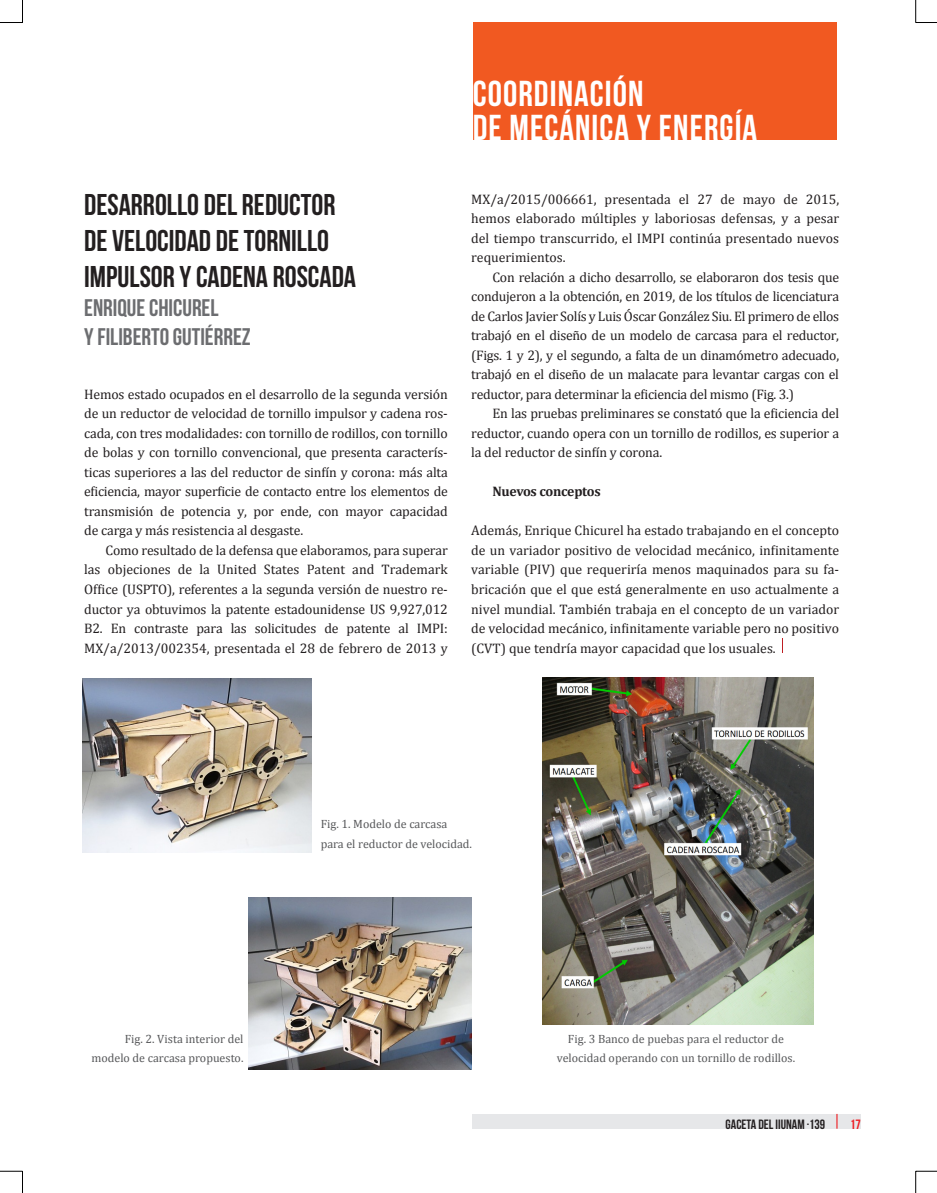
<style>
.page{position:relative;width:937px;height:1193px;background:#fff}
.page>*{position:absolute;margin:0;border:0;box-sizing:border-box;transform-origin:0 0}
.t1{font:700 36px/34.5px "Bebas Neue";letter-spacing:.03em;color:#fff}
.t2{font:700 30px/36px "Bebas Neue";color:#231f20}
.t3{font:700 24px "Bebas Neue";color:#6c6d70}
.Txt_Gaceta{font:13.8px/19.5px "Cambria";letter-spacing:-.01em;color:#231f20;text-align:justify}
.Txt_Gaceta-2{font:700 13.8px "Cambria";letter-spacing:-.02em;color:#231f20}
.t4{font:700 13.5px "Bebas Neue";color:#231f20}
.t5{font:700 13.5px "Bebas Neue";color:#ee1d23}
.Txt_Gaceta-3{font:12px/19.5px "Cambria";color:#57585a;text-align:right}
</style>
<div class="page">
<svg style="left:473px;top:1113px;width:388px;height:15px;background:#e7e8e9"></svg>
<div style="left:473px;top:22px;width:363px;height:117px;background:#f15921"></div>
<svg style="left:782px;top:638px;width:1px;height:14px"></svg>
<img style="left:82px;top:678px;width:230px;height:174px">
<img style="left:249px;top:897px;width:222px;height:172px">
<img style="left:542px;top:677px;width:271px;height:346px">
<svg style="left:0;top:0;width:23px;height:23px"></svg>
<svg style="left:0;top:1170px;width:23px;height:22px"></svg>
<svg style="left:915px;top:0;width:22px;height:23px"></svg>
<svg style="left:915px;top:1170px;width:22px;height:22px"></svg>
<p class="t2" style="left:84px;top:186px;width:273px">DESARROLLO DEL REDUCTOR<br>DE VELOCIDAD DE TORNILLO<br>IMPULSOR Y CADENA ROSCADA</p>
<p class="t3" style="left:84px;top:294px;width:136px">ENRIQUE CHICUREL</p>
<p class="t3" style="left:84px;top:323px;width:168px">Y FILIBERTO GUTIÉRREZ</p>
<p class="Txt_Gaceta" style="left:84px;top:384px;width:365px">Hemos estado ocupados en el desarrollo de la segunda versión de un reductor de velocidad de tornillo impulsor y cadena ros&shy;cada, con tres modalidades: con tornillo de rodillos, con tornillo de bolas y con tornillo convencional, que presenta caracterís&shy;ticas superiores a las del reductor de sinfín y corona: más alta eficiencia, mayor superficie de contacto entre los elementos de transmisión de potencia y, por ende, con mayor capacidad de carga y más resistencia al desgaste.</p>
<p class="Txt_Gaceta" style="left:105px;top:540px;width:344px">Como resultado de la defensa que elaboramos, para superar</p>
<p class="Txt_Gaceta" style="left:84px;top:560px;width:365px">las objeciones de la United States Patent and Trademark Office (USPTO), referentes a la segunda versión de nuestro re&shy;ductor ya obtuvimos la patente estadounidense US 9,927,012<br>B2. En contraste para las solicitudes de patente al IMPI:<br>MX/a/2013/002354, presentada el 28 de febrero de 2013 y</p>
<h1 class="t1" style="left:473px;top:76px;width:286px">COORDINACIÓN<br>DE MECÁNICA Y ENERGÍA</h1>
<p class="Txt_Gaceta" style="left:471px;top:189px;width:369px">MX/a/2015/006661, presentada el 27 de mayo de 2015, hemos elaborado múltiples y laboriosas defensas, y a pesar del tiempo transcurrido, el IMPI continúa presentado nuevos requerimientos.</p>
<p class="Txt_Gaceta" style="left:471px;top:267px;width:369px;text-indent:21px">Con relación a dicho desarrollo, se elaboraron dos tesis que condujeron a la obtención, en 2019, de los títulos de licenciatura de Carlos Javier Solís y Luis Óscar González Siu. El primero de ellos trabajó en el diseño de un modelo de carcasa para el reductor, (Figs. 1 y 2), y el segundo, a falta de un dinamómetro adecuado, trabajó en el diseño de un malacate para levantar cargas con el reductor, para determinar la eficiencia del mismo (Fig. 3.)</p>
<p class="Txt_Gaceta" style="left:471px;top:404px;width:369px;text-indent:21px">En las pruebas preliminares se constató que la eficiencia del reductor, cuando opera con un tornillo de rodillos, es superior a la del reductor de sinfín y corona.</p>
<p class="Txt_Gaceta-2" style="left:492px;top:482px;width:110px">Nuevos conceptos</p>
<p class="Txt_Gaceta" style="left:471px;top:521px;width:369px">Además, Enrique Chicurel ha estado trabajando en el concepto de un variador positivo de velocidad mecánico, infinitamente variable (PIV) que requeriría menos maquinados para su fa&shy;bricación que el que está generalmente en uso actualmente a nivel mundial. También trabaja en el concepto de un variador de velocidad mecánico, infinitamente variable pero no positivo (CVT) que tendría mayor capacidad que los usuales.</p>
<p class="Txt_Gaceta-3" style="left:321px;top:814px;width:128px">Fig. 1. Modelo de carcasa</p>
<p class="Txt_Gaceta-3" style="left:321px;top:833px;width:153px">para el reductor de velocidad.</p>
<p class="Txt_Gaceta-3" style="left:91px;top:1028px;width:153px">Fig. 2. Vista interior del modelo de carcasa propuesto.</p>
<p class="Txt_Gaceta-3" style="left:557px;top:1028px;width:240px;text-align:center">Fig. 3 Banco de puebas para el reductor de velocidad operando con un tornillo de rodillos.</p>
<p class="t4" style="left:725px;top:1116px;width:101px">GACETA DEL IIUNAM ·139</p>
<p class="t5" style="left:850px;top:1116px;width:12px">17</p>
</div>
